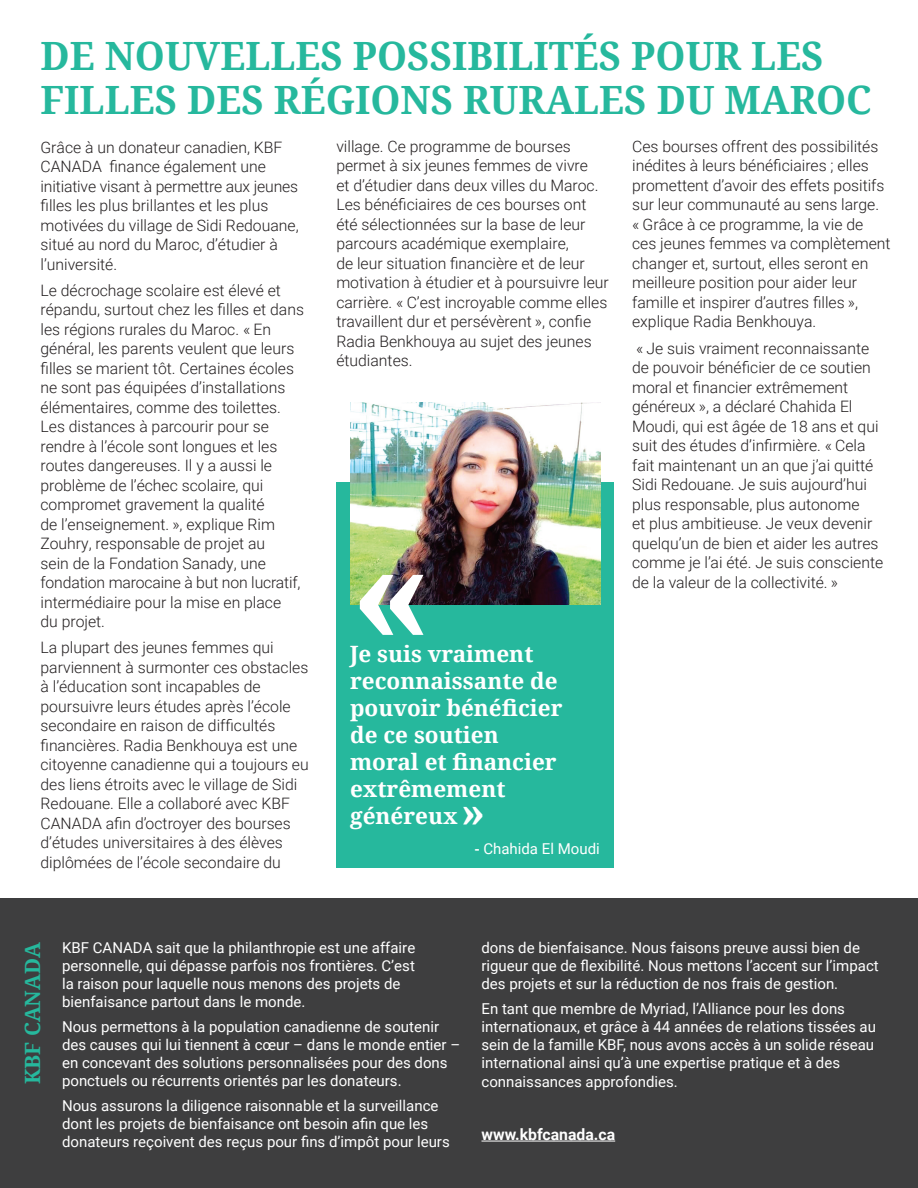
<style>
.page{position:relative;width:918px;height:1188px;background:#fff}
.page>*{position:absolute;margin:0;border:0;box-sizing:border-box;transform-origin:0 0}
.t1{font:700 150px "Droid Serif";color:#fff}
.t2{font:700 39px/43.5px "Droid Serif";color:#26b89d}
.t3{font:700 22.5px/27px "Droid Serif";color:#fff}
.t4{font:700 21px "Droid Serif";color:#26b89d}
.t5{font:300 15.75px/19.5px "Roboto";color:#231f20}
.t6{font:700 15.75px "Roboto";color:#fff}
.t7{font:15px/18px "Roboto";color:#fff}
.s1{font-size:45px}
.s2{font-family:"Droid Serif";font-weight:700}
</style>
<div class="page">
<div style="left:336px;top:482px;width:278px;height:386px;background:#26b89d"></div>
<img style="left:350px;top:403px;width:249px;height:201px">
<div style="left:0;top:899px;width:917px;height:289px;background:#3e3e3f"></div>
<hr style="left:481px;top:1141px;width:134px;height:1px;background:#fff">
<h2 class="t2" style="left:40px;top:34px;width:832px">DE NOUVELLES POSSIBILITÉS POUR LES<br>FILLES DES RÉGIONS RURALES DU MAROC</h2>
<p class="t5" style="left:40px;top:137px;width:259px">Grâce à un donateur canadien, KBF<br>CANADA finance également une initiative visant à permettre aux jeunes filles les plus brillantes et les plus motivées du village de Sidi Redouane, situé au nord du Maroc, d’étudier à l’université.</p>
<p class="t5" style="left:40px;top:280px;width:265px">Le décrochage scolaire est élevé et répandu, surtout chez les filles et dans les régions rurales du Maroc. « En général, les parents veulent que leurs filles se marient tôt. Certaines écoles ne sont pas équipées d’installations élémentaires, comme des toilettes.<br>Les distances à parcourir pour se rendre à l’école sont longues et les routes dangereuses. Il y a aussi le problème de l’échec scolaire, qui compromet gravement la qualité<br>de l’enseignement. », explique Rim Zouhry, responsable de projet au<br>sein de la Fondation Sanady, une fondation marocaine à but non lucratif, intermédiaire pour la mise en place<br>du projet.</p>
<p class="t5" style="left:40px;top:638px;width:269px">La plupart des jeunes femmes qui parviennent à surmonter ces obstacles à l’éducation sont incapables de poursuivre leurs études après l’école secondaire en raison de difficultés financières. Radia Benkhouya est une citoyenne canadienne qui a toujours eu des liens étroits avec le village de Sidi Redouane. Elle a collaboré avec KBF CANADA afin d’octroyer des bourses d’études universitaires à des élèves diplômées de l’école secondaire du</p>
<p class="t5" style="left:336px;top:136px;width:274px">village. Ce programme de bourses permet à six jeunes femmes de vivre<br>et d’étudier dans deux villes du Maroc.<br>Les bénéficiaires de ces bourses ont été sélectionnées sur la base de leur parcours académique exemplaire,<br>de leur situation financière et de leur motivation à étudier et à poursuivre leur carrière. « C’est incroyable comme elles travaillent dur et persévèrent », confie Radia Benkhouya au sujet des jeunes étudiantes.</p>
<p class="t5" style="left:632px;top:136px;width:260px">Ces bourses offrent des possibilités inédites à leurs bénéficiaires ; elles promettent d’avoir des effets positifs sur leur communauté au sens large.<br>« Grâce à ce programme, la vie de ces jeunes femmes va complètement changer et, surtout, elles seront en meilleure position pour aider leur famille et inspirer d’autres filles », explique Radia Benkhouya.</p>
<p class="t5" style="left:632px;top:338px;width:252px">« Je suis vraiment reconnaissante de pouvoir bénéficier de ce soutien moral et financier extrêmement généreux », a déclaré Chahida El Moudi, qui est âgée de 18 ans et qui suit des études d’infirmière. « Cela fait maintenant un an que j’ai quitté Sidi Redouane. Je suis aujourd’hui plus responsable, plus autonome<br>et plus ambitieuse. Je veux devenir quelqu’un de bien et aider les autres comme je l’ai été. Je suis consciente de la valeur de la collectivité. »</p>
<h1 class="t1" style="left:350px;top:487px;width:85px">«</h1>
<h3 class="t3" style="left:350px;top:640px;width:214px">Je suis vraiment reconnaissante de pouvoir bénéficier de ce soutien moral et financier extrêmement généreux<span class="s1">»</span></h3>
<p class="t7" style="left:474px;top:839px;width:126px"><span class="s2">-</span> Chahida El Moudi</p>
<h3 class="t4" style="left:18px;top:1084px;width:143px;rotate:-90deg">KBF CANADA</h3>
<p class="t7" style="left:62px;top:938px;width:354px">KBF CANADA sait que la philanthropie est une affaire personnelle, qui dépasse parfois nos frontières. C’est la raison pour laquelle nous menons des projets de bienfaisance partout dans le monde.</p>
<p class="t7" style="left:62px;top:1017px;width:399px">Nous permettons à la population canadienne de soutenir des causes qui lui tiennent à cœur – dans le monde entier – en concevant des solutions personnalisées pour des dons ponctuels ou récurrents orientés par les donateurs.</p>
<p class="t7" style="left:62px;top:1096px;width:389px">Nous assurons la diligence raisonnable et la surveillance dont les projets de bienfaisance ont besoin afin que les donateurs reçoivent des reçus pour fins d’impôt pour leurs</p>
<p class="t7" style="left:481px;top:938px;width:398px">dons de bienfaisance. Nous faisons preuve aussi bien de rigueur que de flexibilité. Nous mettons l’accent sur l’impact des projets et sur la réduction de nos frais de gestion.</p>
<p class="t7" style="left:481px;top:999px;width:396px">En tant que membre de Myriad, l’Alliance pour les dons internationaux, et grâce à 44 années de relations tissées au sein de la famille KBF, nous avons accès à un solide réseau international ainsi qu’à une expertise pratique et à des</p>
<p class="t7" style="left:481px;top:1073px;width:198px">connaissances approfondies.</p>
<p class="t6" style="left:481px;top:1123px;width:135px">www.kbfcanada.ca</p>
</div>
